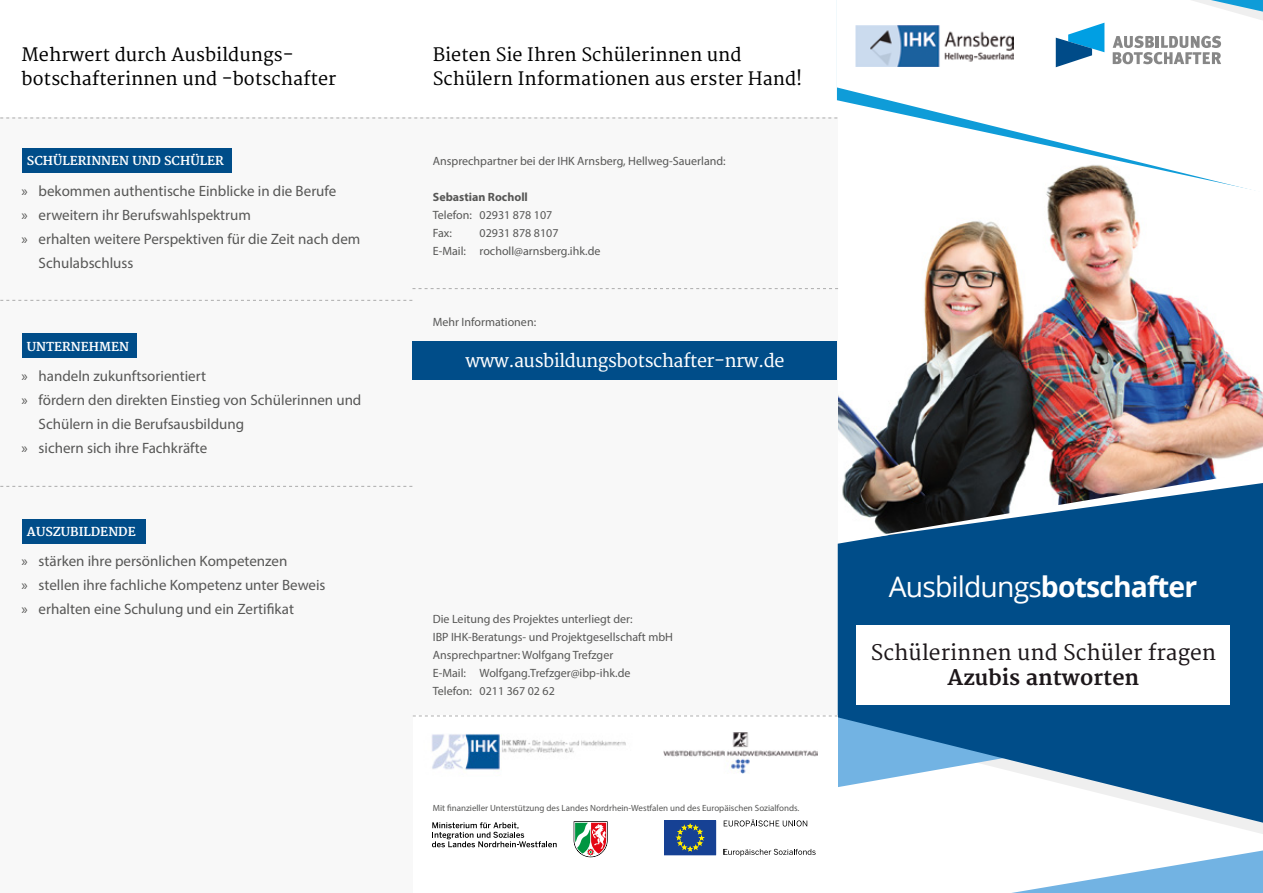
<style>
.page{position:relative;width:1263px;height:893px;background:#fff}
.page>*{position:absolute;margin:0;border:0;box-sizing:border-box;transform-origin:0 0}
.t1{font:28.35px "Open Sans";letter-spacing:-.03em;color:#fff}
.t2{font:21px "Merriweather";color:#1d171a}
.t3{font:700 21px "Merriweather";color:#1d171a}
.t4{font:18px/24px "Merriweather";color:#000}
.t5{font:18px "Merriweather";letter-spacing:-.03em;color:#fff}
.t6{font:15px/24px "Myriad Pro";color:#575756}
.t7{font:12px/18px "Myriad Pro";color:#575756}
.t8{font:700 12px "Merriweather";color:#fff}
.t9{font:700 12px "Myriad Pro";color:#575756}
.t10{font:9px "Myriad Pro";color:#575756}
.s1{font-weight:700}
</style>
<div class="page">
<svg style="left:1012px;top:850px;width:251px;height:43px"></svg>
<img style="left:837px;top:193px;width:426px;height:278px">
<svg style="left:837px;top:22px;width:418px;height:171px"></svg>
<div style="left:0;top:117px;width:837px;height:776px;background:#f8f8f8"></div>
<div style="left:412px;top:341px;width:425px;height:39px;background:#004d89"></div>
<div style="left:22px;top:148px;width:209px;height:25px;background:#004d89"></div>
<div style="left:22px;top:333px;width:114px;height:25px;background:#004d89"></div>
<div style="left:22px;top:519px;width:123px;height:24px;background:#004d89"></div>
<svg style="left:0;top:118px;width:837px;height:1px"></svg>
<svg style="left:0;top:300px;width:412px;height:1px"></svg>
<svg style="left:0;top:486px;width:412px;height:1px"></svg>
<svg style="left:412px;top:288px;width:426px;height:1px"></svg>
<svg style="left:1113px;top:36px;width:108px;height:28px"></svg>
<svg style="left:1056px;top:23px;width:48px;height:44px"></svg>
<svg style="left:838px;top:542px;width:425px;height:281px;fill:#004d89"></svg>
<div style="left:856px;top:625px;width:374px;height:80px;background:#fff"></div>
<svg style="left:1192px;top:0;width:71px;height:20px"></svg>
<img style="left:842px;top:471px;width:421px;height:71px">
<img style="left:855px;top:25px;width:158px;height:42px">
<div style="left:413px;top:715px;width:425px;height:178px;background:#fff"></div>
<svg style="left:724px;top:819px;width:83px;height:7px"></svg>
<svg style="left:724px;top:849px;width:92px;height:7px"></svg>
<div style="left:664px;top:821px;width:51px;height:34px;background:#164194"></div>
<div style="left:664px;top:821px;width:52px;height:34px;border:1px solid #164194"></div>
<svg style="left:677px;top:824px;width:27px;height:27px"></svg>
<svg style="left:574px;top:821px;width:34px;height:36px"></svg>
<svg style="left:433px;top:822px;width:124px;height:25px"></svg>
<img style="left:432px;top:734px;width:194px;height:36px">
<img style="left:663px;top:732px;width:154px;height:41px">
<svg style="left:413px;top:716px;width:425px;height:1px"></svg>
<p class="t4" style="left:22px;top:44px;width:316px">Mehrwert durch Ausbildungs&shy;botschafterinnen und -botschafter</p>
<p class="t8" style="left:27px;top:154px;width:199px">SCHÜLERINNEN UND SCHÜLER</p>
<p class="t6" style="left:22px;top:179px;width:316px">» bekommen authentische Einblicke in die Berufe</p>
<p class="t6" style="left:22px;top:203px;width:231px">» erweitern ihr Berufswahlspektrum</p>
<p class="t6" style="left:22px;top:227px;width:340px">» erhalten weitere Perspektiven für die Zeit nach dem</p>
<p class="t6" style="left:39px;top:251px;width:96px">Schulabschluss</p>
<p class="t8" style="left:27px;top:340px;width:104px">UNTERNEHMEN</p>
<p class="t6" style="left:22px;top:364px;width:186px">» handeln zukunftsorientiert</p>
<p class="t6" style="left:22px;top:388px;width:341px">» fördern den direkten Einstieg von Schülerinnen und</p>
<p class="t6" style="left:39px;top:412px;width:207px">Schülern in die Berufsausbildung</p>
<p class="t6" style="left:22px;top:436px;width:187px">» sichern sich ihre Fachkräfte</p>
<p class="t8" style="left:27px;top:525px;width:110px">AUSZUBILDENDE</p>
<p class="t6" style="left:22px;top:549px;width:305px">» stärken ihre persönlichen Kompetenzen<br>» stellen ihre fachliche Kompetenz unter Beweis » erhalten eine Schulung und ein Zertifikat</p>
<p class="t4" style="left:433px;top:44px;width:371px">Bieten Sie Ihren Schülerinnen und<br>Schülern Informationen aus erster Hand!</p>
<p class="t7" style="left:433px;top:152px;width:294px">Ansprechpartner bei der IHK Arnsberg, Hellweg-Sauerland:</p>
<p class="t9" style="left:433px;top:189px;width:97px">Sebastian Rocholl</p>
<p class="t7" style="left:433px;top:206px;width:121px">Telefon: 02931 878 107<br>Fax:</p>
<p class="t7" style="left:433px;top:224px;width:169px;text-align:center">02931 878 8107<br>E-Mail: rocholl@arnsberg.ihk.de</p>
<p class="t7" style="left:433px;top:313px;width:105px">Mehr Informationen:</p>
<p class="t5" style="left:465px;top:350px;width:321px">www.ausbildungsbotschafter-nrw.de</p>
<p class="t7" style="left:433px;top:610px;width:242px">Die Leitung des Projektes unterliegt der:<br>IBP IHK-Beratungs- und Projektgesellschaft mbH Ansprechpartner: Wolfgang Trefzger<br>E-Mail: Wolfgang.Trefzger@ibp-ihk.de<br>Telefon: 0211 367 02 62</p>
<p class="t10" style="left:433px;top:802px;width:368px">Mit finanzieller Unterstützung des Landes Nordrhein-Westfalen und des Europäischen Sozialfonds.</p>
<h1 class="t1" style="left:889px;top:567px;width:310px">Ausbildungs<span class="s1">botschafter</span></h1>
<h2 class="t2" style="left:871px;top:640px;width:347px">Schülerinnen und Schüler fragen</h2>
<h2 class="t3" style="left:947px;top:666px;width:193px">Azubis antworten</h2>
</div>
